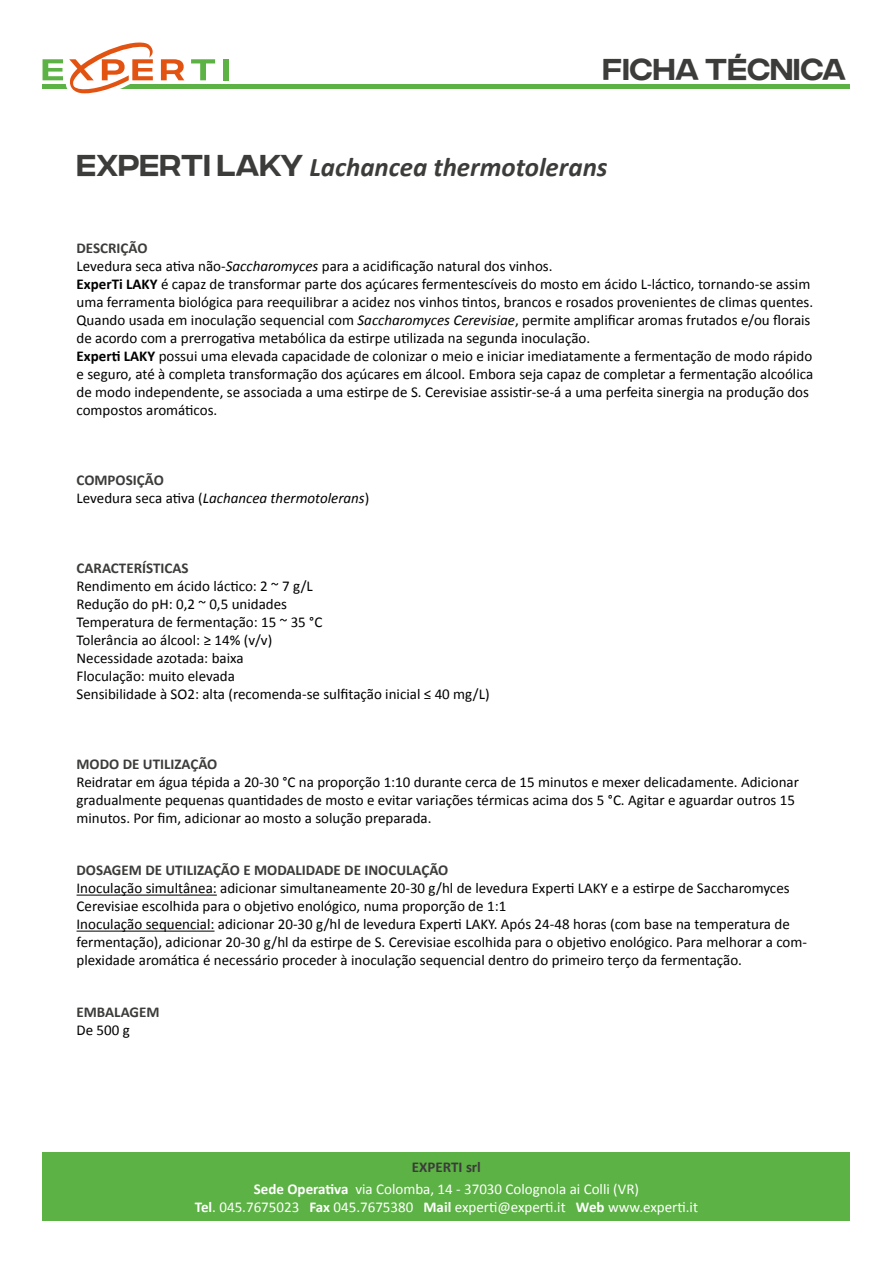
<style>
.page{position:relative;width:893px;height:1263px;background:#fff}
.page>*{position:absolute;margin:0;border:0;box-sizing:border-box;transform-origin:0 0}
.t1{font:30px "Integral CF";color:#3c3c3b}
.t2{font:italic 700 27px "Calibri";color:#3c3c3b}
.t3{font:15px/18px "Calibri";color:#000}
.t4{font:15px/22.2px "Calibri";color:#fff;text-align:center}
.t5{font:700 15px "Calibri";color:#3c3c3b}
.t6{font:italic 15px/18px "Calibri";color:#000}
.s1{font-family:"Integral CF";font-weight:400;font-style:normal;font-size:30px}
.s2{font-weight:700;color:#3c3c3b}
.s3{font-style:italic}
.s4{font-weight:700}
.s5{font-weight:700;font-style:normal;color:#3c3c3b}
.s6{font-style:normal}
</style>
<div class="page">
<div style="left:43px;top:84px;width:807px;height:5px;background:#5cb244"></div>
<svg style="left:161px;top:59px;width:23px;height:21px"></svg>
<svg style="left:191px;top:59px;width:24px;height:21px"></svg>
<div style="left:223px;top:59px;width:6px;height:21px;background:#5cb244"></div>
<svg style="left:43px;top:43px;width:110px;height:51px"></svg>
<div style="left:43px;top:1152px;width:807px;height:68px;background:#5cb244"></div>
<hr style="left:77px;top:895px;width:140px;height:1px;background:#000">
<hr style="left:77px;top:931px;width:138px;height:1px;background:#000">
<h1 class="t1" style="left:603px;top:54px;width:245px">FICHA TÉCNICA</h1>
<h2 class="t2" style="left:77px;top:148px;width:532px"><span class="s1">EXPERTI LAKY</span> Lachancea thermotolerans</h2>
<p class="t3" style="left:77px;top:239px;width:738px"><span class="s2">DESCRIÇÃO<br></span>Levedura seca ativa não-<span class="s3">Saccharomyces</span> para a acidificação natural dos vinhos.<br><span class="s4">ExperTi LAKY</span> é capaz de transformar parte dos açúcares fermentescíveis do mosto em ácido L-láctico, tornando-se assim uma ferramenta biológica para reequilibrar a acidez nos vinhos tintos, brancos e rosados provenientes de climas quentes.<br>Quando usada em inoculação sequencial com <span class="s3">Saccharomyces Cerevisiae</span>, permite amplificar aromas frutados e/ou florais de acordo com a prerrogativa metabólica da estirpe utilizada na segunda inoculação.<br><span class="s4">Experti LAKY</span> possui uma elevada capacidade de colonizar o meio e iniciar imediatamente a fermentação de modo rápido e seguro, até à completa transformação dos açúcares em álcool. Embora seja capaz de completar a fermentação alcoólica de modo independente, se associada a uma estirpe de S. Cerevisiae assistir-se-á a uma perfeita sinergia na produção dos compostos aromáticos.</p>
<p class="t6" style="left:77px;top:471px;width:294px"><span class="s5">COMPOSIÇÃO<br></span><span class="s6">Levedura seca ativa (</span>Lachancea thermotolerans<span class="s6">)</span></p>
<p class="t5" style="left:77px;top:558px;width:114px">CARACTERÍSTICAS</p>
<p class="t3" style="left:77px;top:577px;width:414px">Rendimento em ácido láctico: 2 ~ 7 g/L<br>Redução do pH: 0,2 ~ 0,5 unidades<br>Temperatura de fermentação: 15 ~ 35 °C<br>Tolerância ao álcool: ≥ 14% (v/v)<br>Necessidade azotada: baixa<br>Floculação: muito elevada<br>Sensibilidade à SO2: alta (recomenda-se sulfitação inicial ≤ 40 mg/L)</p>
<p class="t5" style="left:77px;top:754px;width:142px">MODO DE UTILIZAÇÃO</p>
<p class="t3" style="left:77px;top:773px;width:724px">Reidratar em água tépida a 20-30 °C na proporção 1:10 durante cerca de 15 minutos e mexer delicadamente. Adicionar gradualmente pequenas quantidades de mosto e evitar variações térmicas acima dos 5 °C. Agitar e aguardar outros 15 minutos. Por fim, adicionar ao mosto a solução preparada.</p>
<p class="t5" style="left:77px;top:860px;width:373px">DOSAGEM DE UTILIZAÇÃO E MODALIDADE DE INOCULAÇÃO</p>
<p class="t3" style="left:77px;top:879px;width:732px">Inoculação simultânea: adicionar simultaneamente 20-30 g/hl de levedura Experti LAKY e a estirpe de Saccharomyces Cerevisiae escolhida para o objetivo enológico, numa proporção de 1:1<br>Inoculação sequencial: adicionar 20-30 g/hl de levedura Experti LAKY. Após 24-48 horas (com base na temperatura de fermentação), adicionar 20-30 g/hl da estirpe de S. Cerevisiae escolhida para o objetivo enológico. Para melhorar a com&shy;plexidade aromática é necessário proceder à inoculação sequencial dentro do primeiro terço da fermentação.</p>
<p class="t5" style="left:77px;top:1002px;width:85px">EMBALAGEM</p>
<p class="t3" style="left:77px;top:1021px;width:55px">De 500 g</p>
<p class="t4" style="left:254px;top:1155px;width:387px"><span class="s2">EXPERTI srl<br></span><span class="s4">Sede Operativa</span> via Colomba, 14 - 37030 Colognola ai Colli (VR)</p>
<p class="t4" style="left:195px;top:1195px;width:505px"><span class="s4">Tel</span>. 045.7675023 <span class="s4">Fax</span> 045.7675380 <span class="s4">Mail</span> experti@experti.it <span class="s4">Web</span> www.experti.it</p>
</div>
